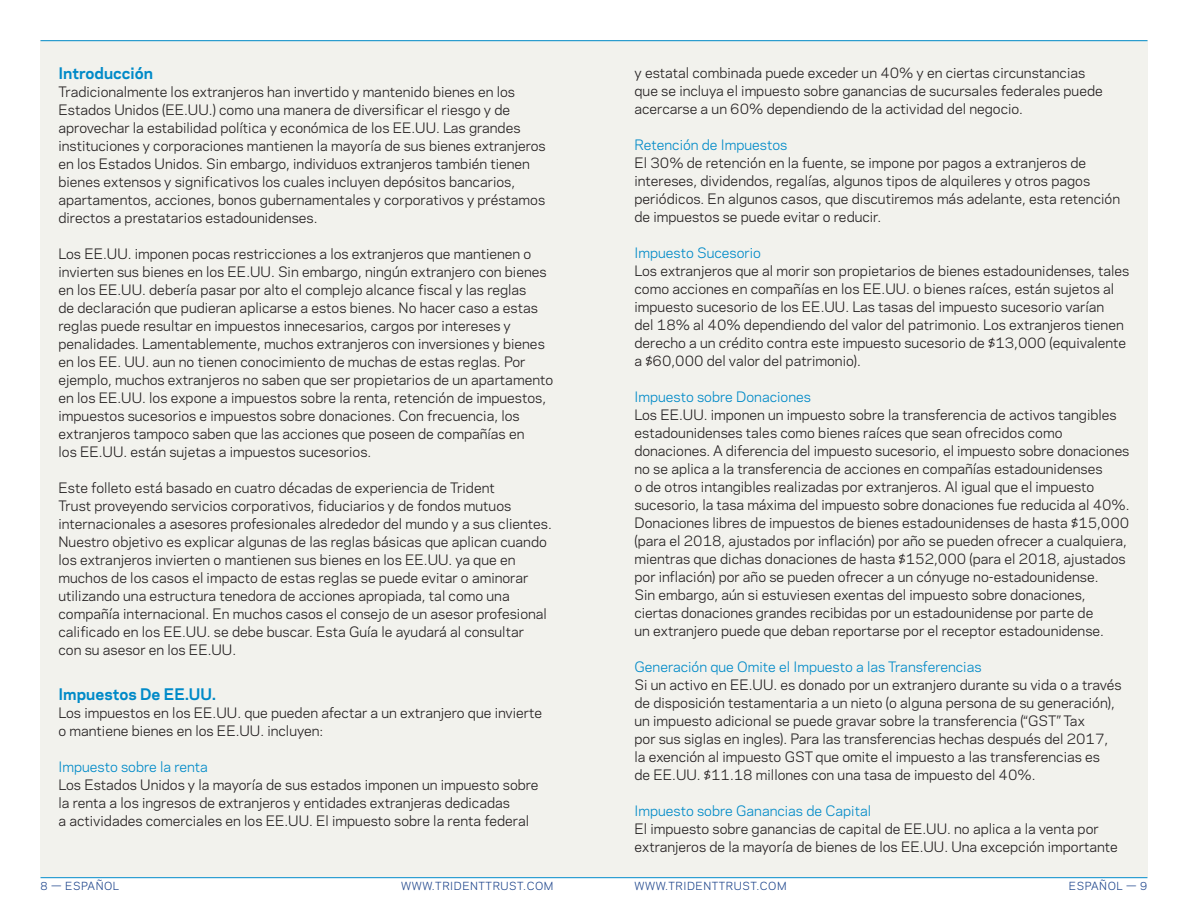
<style>
.page{position:relative;width:1188px;height:918px;background:#fff}
.page>*{position:absolute;margin:0;border:0;box-sizing:border-box;transform-origin:0 0}
.Head_1{font:700 15px "Polaris";color:#008ac8}
._1st_Paragraph{font:13.5px/18px "Polaris";color:#231f20}
.Head_2{font:13.5px "Polaris";color:#008ac8}
.t1{font:10.5px "Polaris";letter-spacing:.05em;color:#1d448b}
</style>
<div class="page">
<div style="left:40px;top:40px;width:554px;height:838px;background:#f2f2ed"></div>
<hr style="left:40px;top:877px;width:554px;height:1px;background:#008ac8">
<hr style="left:40px;top:40px;width:554px;height:1px;background:#008ac8">
<div style="left:594px;top:40px;width:554px;height:838px;background:#f2f2ed"></div>
<hr style="left:594px;top:877px;width:554px;height:1px;background:#008ac8">
<hr style="left:594px;top:40px;width:554px;height:1px;background:#008ac8">
<p class="Head_1" style="left:58px;top:62px;width:96px">Introducción</p>
<p class="_1st_Paragraph" style="left:58px;top:83px;width:489px">Tradicionalmente los extranjeros han invertido y mantenido bienes en los Estados Unidos (EE.UU.) como una manera de diversificar el riesgo y de aprovechar la estabilidad política y económica de los EE.UU. Las grandes instituciones y corporaciones mantienen la mayoría de sus bienes extranjeros en los Estados Unidos. Sin embargo, individuos extranjeros también tienen bienes extensos y significativos los cuales incluyen depósitos bancarios, apartamentos, acciones, bonos gubernamentales y corporativos y préstamos directos a prestatarios estadounidenses.</p>
<p class="_1st_Paragraph" style="left:58px;top:245px;width:496px">Los EE.UU. imponen pocas restricciones a los extranjeros que mantienen o invierten sus bienes en los EE.UU. Sin embargo, ningún extranjero con bienes en los EE.UU. debería pasar por alto el complejo alcance fiscal y las reglas<br>de declaración que pudieran aplicarse a estos bienes. No hacer caso a estas reglas puede resultar en impuestos innecesarios, cargos por intereses y penalidades. Lamentablemente, muchos extranjeros con inversiones y bienes en los EE. UU. aun no tienen conocimiento de muchas de estas reglas. Por ejemplo, muchos extranjeros no saben que ser propietarios de un apartamento en los EE.UU. los expone a impuestos sobre la renta, retención de impuestos, impuestos sucesorios e impuestos sobre donaciones. Con frecuencia, los extranjeros tampoco saben que las acciones que poseen de compañías en<br>los EE.UU. están sujetas a impuestos sucesorios.</p>
<p class="_1st_Paragraph" style="left:58px;top:479px;width:495px">Este folleto está basado en cuatro décadas de experiencia de Trident<br>Trust proveyendo servicios corporativos, fiduciarios y de fondos mutuos internacionales a asesores profesionales alrededor del mundo y a sus clientes.<br>Nuestro objetivo es explicar algunas de las reglas básicas que aplican cuando los extranjeros invierten o mantienen sus bienes en los EE.UU. ya que en muchos de los casos el impacto de estas reglas se puede evitar o aminorar utilizando una estructura tenedora de acciones apropiada, tal como una compañía internacional. En muchos casos el consejo de un asesor profesional calificado en los EE.UU. se debe buscar. Esta Guía le ayudará al consultar<br>con su asesor en los EE.UU.</p>
<p class="Head_1" style="left:58px;top:683px;width:159px">Impuestos De EE.UU.</p>
<p class="_1st_Paragraph" style="left:58px;top:704px;width:485px">Los impuestos en los EE.UU. que pueden afectar a un extranjero que invierte o mantiene bienes en los EE.UU. incluyen:</p>
<p class="Head_2" style="left:58px;top:757px;width:151px">Impuesto sobre la renta</p>
<p class="_1st_Paragraph" style="left:58px;top:776px;width:482px">Los Estados Unidos y la mayoría de sus estados imponen un impuesto sobre la renta a los ingresos de extranjeros y entidades extranjeras dedicadas<br>a actividades comerciales en los EE.UU. El impuesto sobre la renta federal</p>
<p class="_1st_Paragraph" style="left:634px;top:63px;width:470px">y estatal combinada puede exceder un 40% y en ciertas circunstancias que se incluya el impuesto sobre ganancias de sucursales federales puede acercarse a un 60% dependiendo de la actividad del negocio.</p>
<p class="Head_2" style="left:634px;top:135px;width:154px">Retención de Impuestos</p>
<p class="_1st_Paragraph" style="left:634px;top:153px;width:487px">El 30% de retención en la fuente, se impone por pagos a extranjeros de intereses, dividendos, regalías, algunos tipos de alquileres y otros pagos periódicos. En algunos casos, que discutiremos más adelante, esta retención de impuestos se puede evitar o reducir.</p>
<p class="Head_2" style="left:634px;top:243px;width:128px">Impuesto Sucesorio</p>
<p class="_1st_Paragraph" style="left:634px;top:261px;width:496px">Los extranjeros que al morir son propietarios de bienes estadounidenses, tales como acciones en compañías en los EE.UU. o bienes raíces, están sujetos al impuesto sucesorio de los EE.UU. Las tasas del impuesto sucesorio varían<br>del 18% al 40% dependiendo del valor del patrimonio. Los extranjeros tienen derecho a un crédito contra este impuesto sucesorio de $13,000 (equivalente a $60,000 del valor del patrimonio).</p>
<p class="Head_2" style="left:634px;top:387px;width:178px">Impuesto sobre Donaciones</p>
<p class="_1st_Paragraph" style="left:634px;top:405px;width:497px">Los EE.UU. imponen un impuesto sobre la transferencia de activos tangibles estadounidenses tales como bienes raíces que sean ofrecidos como donaciones. A diferencia del impuesto sucesorio, el impuesto sobre donaciones no se aplica a la transferencia de acciones en compañías estadounidenses<br>o de otros intangibles realizadas por extranjeros. Al igual que el impuesto sucesorio, la tasa máxima del impuesto sobre donaciones fue reducida al 40%.<br>Donaciones libres de impuestos de bienes estadounidenses de hasta $15,000 (para el 2018, ajustados por inflación) por año se pueden ofrecer a cualquiera, mientras que dichas donaciones de hasta $152,000 (para el 2018, ajustados por inflación) por año se pueden ofrecer a un cónyuge no-estadounidense.<br>Sin embargo, aún si estuviesen exentas del impuesto sobre donaciones, ciertas donaciones grandes recibidas por un estadounidense por parte de<br>un extranjero puede que deban reportarse por el receptor estadounidense.</p>
<p class="Head_2" style="left:634px;top:657px;width:349px">Generación que Omite el Impuesto a las Transferencias</p>
<p class="_1st_Paragraph" style="left:634px;top:675px;width:489px">Si un activo en EE.UU. es donado por un extranjero durante su vida o a través de disposición testamentaria a un nieto (o alguna persona de su generación), un impuesto adicional se puede gravar sobre la transferencia (“GST” Tax<br>por sus siglas en ingles). Para las transferencias hechas después del 2017, la exención al impuesto GST que omite el impuesto a las transferencias es<br>de EE.UU. $11.18 millones con una tasa de impuesto del 40%.</p>
<p class="Head_2" style="left:634px;top:801px;width:238px">Impuesto sobre Ganancias de Capital</p>
<p class="_1st_Paragraph" style="left:634px;top:819px;width:485px">El impuesto sobre ganancias de capital de EE.UU. no aplica a la venta por extranjeros de la mayoría de bienes de los EE.UU. Una excepción importante</p>
<p class="t1" style="left:40px;top:878px;width:80px">8 — ESPAÑOL</p>
<p class="t1" style="left:401px;top:878px;width:154px">WWW.TRIDENTTRUST.COM</p>
<p class="t1" style="left:634px;top:878px;width:154px">WWW.TRIDENTTRUST.COM</p>
<p class="t1" style="left:1069px;top:878px;width:80px">ESPAÑOL — 9</p>
</div>
